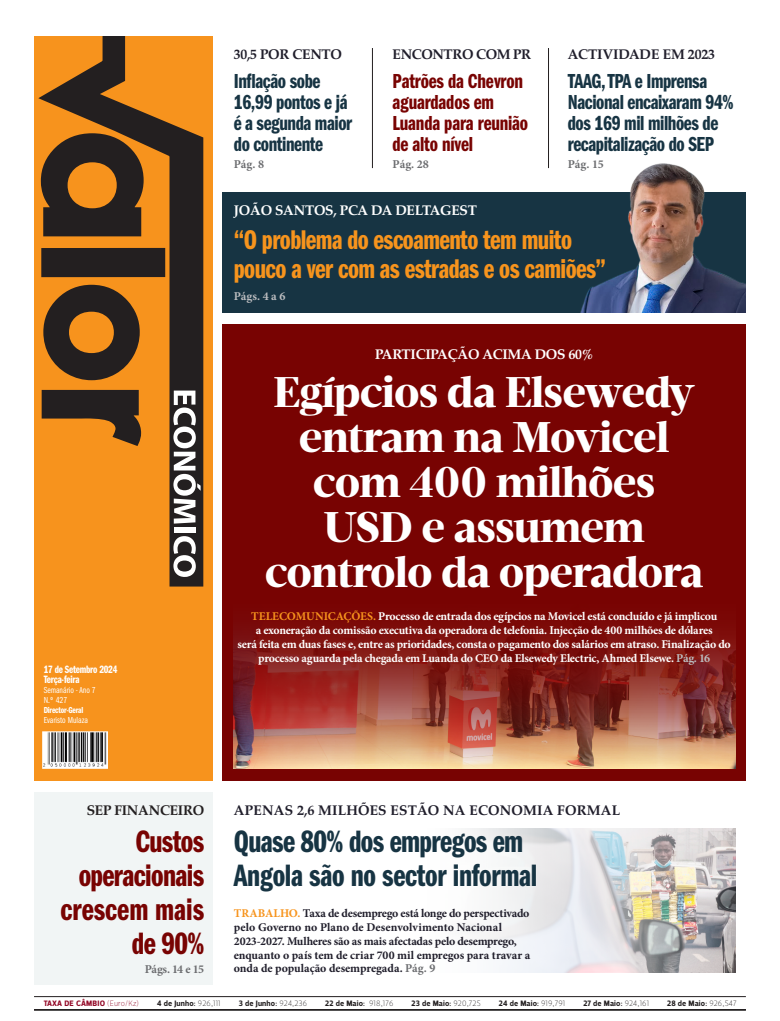
<style>
.page{position:relative;width:780px;height:1021px;background:#fff}
.page>*{position:absolute;margin:0;border:0;box-sizing:border-box;transform-origin:0 0}
.body{font:900 44px/45px "Velino Headline";letter-spacing:-.025em;color:#fff;text-align:center}
.body-2{font:32px "Franklin Gothic Demi Cmpr";letter-spacing:-.01em;color:#173443}
.body-3{font:32px/34px "Franklin Gothic Demi Cmpr";letter-spacing:-.02em;color:#780302;text-align:right}
.body-4{font:28px/29px "Franklin Gothic Demi Cmpr";letter-spacing:-.02em;color:#f7941d}
.body-5{font:21px/21px "Franklin Gothic Demi Cmpr";letter-spacing:-.02em;color:#173443}
.body-6{font:21px/21px "Franklin Gothic Demi Cmpr";letter-spacing:-.01em;color:#780302}
.body-7{font:700 14px "Zapf Calligraphic 801 BT";letter-spacing:-.02em;color:#fff}
.body-8{font:700 14px "Zapf Calligraphic 801 BT";letter-spacing:.01em;color:#201e2b}
.body-9{font:700 14px "Zapf Calligraphic 801 BT";letter-spacing:-.01em;color:#201e2b}
.body-10{font:700 14px "Zapf Calligraphic 801 BT";letter-spacing:-.02em;color:#231f20}
.body-11{font:700 14px "Zapf Calligraphic 801 BT";letter-spacing:-.03em;color:#201e2b}
.Txt_Minion{font:700 12px "Minion Pro";letter-spacing:-.01em;color:#6c6d70}
.Txt_Minion-2{font:700 12px "Minion Pro";color:#bcbdc0}
.Txt_Minion-3{font:700 11.8px "Minion Pro";letter-spacing:-.02em;color:#fff}
.Txt_Minion-4{font:700 11.8px/13.8px "Minion Pro";letter-spacing:-.01em;color:#201e2b}
.t1{font:11px "Franklin Gothic Demi Cmpr";letter-spacing:-.02em;color:#fff}
.t2{font:9px/10px "Franklin Gothic Demi Cmpr";letter-spacing:-.02em;color:#fff}
.t3{font:9px "Franklin Gothic Book Cmpr";color:#fff}
.t4{font:700 8px "Velino Sans";letter-spacing:.02em;color:#231f20}
.t5{font:700 8px "Velino Sans";letter-spacing:.02em;color:#930927}
.s1{font-family:"Franklin Gothic Book Cmpr"}
.s2{color:#f7941d}
.s3{font-size:12px;color:#bcbdc0}
.s4{font-size:12px;color:#6c6d70}
.s5{font-weight:100}
</style>
<div class="page">
<div style="left:222px;top:324px;width:524px;height:456px;background:#780302"></div>
<img style="left:233px;top:630px;width:502px;height:138px">
<hr style="left:34px;top:1009px;width:711px;height:1px;background:#231f20">
<hr style="left:34px;top:996px;width:711px;height:1px;background:#231f20">
<div style="left:34px;top:36px;width:179px;height:744px;background:#f7931d"></div>
<svg style="left:38px;top:36px;width:166px;height:551px"></svg>
<svg style="left:173px;top:390px;width:27px;height:133px;background:#838182"></svg>
<div style="left:174px;top:527px;width:21px;height:5px;background:#fff"></div>
<svg style="left:173px;top:536px;width:23px;height:41px"></svg>
<img style="left:43px;top:731px;width:65px;height:37px">
<div style="left:34px;top:792px;width:179px;height:192px;background:#f1f5f5"></div>
<img style="left:467px;top:828px;width:268px;height:144px">
<div style="left:222px;top:192px;width:524px;height:120px;background:#173443"></div>
<hr style="left:548px;top:48px;width:1px;height:120px;background:#231f20">
<hr style="left:372px;top:48px;width:1px;height:120px;background:#231f20">
<img style="left:580px;top:163px;width:165px;height:149px">
<p class="body-9" style="left:234px;top:46px;width:110px">30,5 POR CENTO</p>
<p class="body-11" style="left:392px;top:46px;width:140px">ENCONTRO COM PR</p>
<p class="body-9" style="left:567px;top:46px;width:149px">ACTIVIDADE EM 2023</p>
<p class="body-5" style="left:234px;top:71px;width:120px">Inflação sobe<br>16,99 pontos e já é a segunda maior do continente</p>
<p class="body-6" style="left:392px;top:71px;width:132px">Patrões da Chevron aguardados em</p>
<p class="body-6" style="left:392px;top:113px;width:137px">Luanda para reunião</p>
<p class="body-6" style="left:392px;top:134px;width:82px">de alto nível</p>
<p class="body-5" style="left:567px;top:71px;width:167px">TAAG, TPA e Imprensa<br>Nacional encaixaram 94% dos 169 mil milhões de recapitalização do SEP</p>
<p class="Txt_Minion" style="left:234px;top:156px;width:32px">Pág. 8</p>
<p class="Txt_Minion" style="left:392px;top:156px;width:38px">Pág. 28</p>
<p class="Txt_Minion" style="left:567px;top:156px;width:37px">Pág. 15</p>
<p class="body-7" style="left:234px;top:202px;width:244px">JOÃO SANTOS, PCA DA DELTAGEST</p>
<p class="body-4" style="left:234px;top:226px;width:374px">“O problema do escoamento tem muito pouco a ver com as estradas e os camiões”</p>
<p class="Txt_Minion-2" style="left:234px;top:288px;width:53px">Págs. 4 a 6</p>
<p class="t1" style="left:44px;top:663px;width:75px">17 de Setembro 2024</p>
<p class="t1" style="left:44px;top:673px;width:37px">Terça-feira</p>
<p class="t3" style="left:44px;top:685px;width:54px">Semanário - Ano 7</p>
<p class="t3" style="left:44px;top:695px;width:25px">N.º 427</p>
<p class="t2" style="left:44px;top:705px;width:46px">Director-Geral<br><span class="s1">Evaristo Mulaza</span></p>
<p class="body-7" style="left:375px;top:346px;width:220px">PARTICIPAÇÃO ACIMA DOS 60%</p>
<p class="body" style="left:265px;top:370px;width:440px">Egípcios da Elsewedy entram na Movicel com 400 milhões<br>USD e assumem controlo da operadora</p>
<p class="Txt_Minion-3" style="left:251px;top:608px;width:467px"><span class="s2">TELECOMUNICAÇÕES.</span> Processo de entrada dos egípcios na Movicel está concluído e já implicou</p>
<p class="Txt_Minion-3" style="left:256px;top:622px;width:458px">a exoneração da comissão executiva da operadora de telefonia. Injecção de 400 milhões de dólares</p>
<p class="Txt_Minion-3" style="left:237px;top:635px;width:494px">será feita em duas fases e, entre as prioridades, consta o pagamento dos salários em atraso. Finalização do</p>
<p class="Txt_Minion-3" style="left:258px;top:649px;width:453px">processo aguarda pela chegada em Luanda do CEO da Elsewedy Electric, Ahmed Elsewe. <span class="s3">Pág. 16</span></p>
<p class="body-10" style="left:87px;top:802px;width:119px">SEP FINANCEIRO</p>
<p class="body-3" style="left:61px;top:825px;width:145px">Custos operacionais crescem mais de 90%</p>
<p class="Txt_Minion" style="left:145px;top:960px;width:61px">Págs. 14 e 15</p>
<p class="body-8" style="left:234px;top:801px;width:388px">APENAS 2,6 MILHÕES ESTÃO NA ECONOMIA FORMAL</p>
<p class="body-2" style="left:234px;top:824px;width:291px">Quase 80% dos empregos em</p>
<p class="body-2" style="left:234px;top:858px;width:305px">Angola são no sector informal</p>
<p class="Txt_Minion-4" style="left:234px;top:906px;width:298px"><span class="s2">TRABALHO.</span> Taxa de desemprego está longe do perspectivado pelo Governo no Plano de Desenvolvimento Nacional 2023-2027. Mulheres são as mais afectadas pelo desemprego, enquanto o país tem de criar 700 mil empregos para travar a onda de população desempregada. <span class="s4">Pág. 9</span></p>
<p class="t5" style="left:44px;top:998px;width:97px">TAXA DE CÂMBIO <span class="s5">(Euro/Kz)</span></p>
<p class="t4" style="left:157px;top:998px;width:65px">4 de Junho: <span class="s5">926,111</span></p>
<p class="t4" style="left:239px;top:998px;width:70px">3 de Junho: <span class="s5">924,236</span></p>
<p class="t4" style="left:325px;top:998px;width:70px">22 de Maio: <span class="s5">918,176</span></p>
<p class="t4" style="left:411px;top:998px;width:71px">23 de Maio: <span class="s5">920,725</span></p>
<p class="t4" style="left:499px;top:998px;width:68px">24 de Maio: <span class="s5">919,791</span></p>
<p class="t4" style="left:583px;top:998px;width:67px">27 de Maio: <span class="s5">924,161</span></p>
<p class="t4" style="left:667px;top:998px;width:71px">28 de Maio: <span class="s5">926,547</span></p>
</div>
